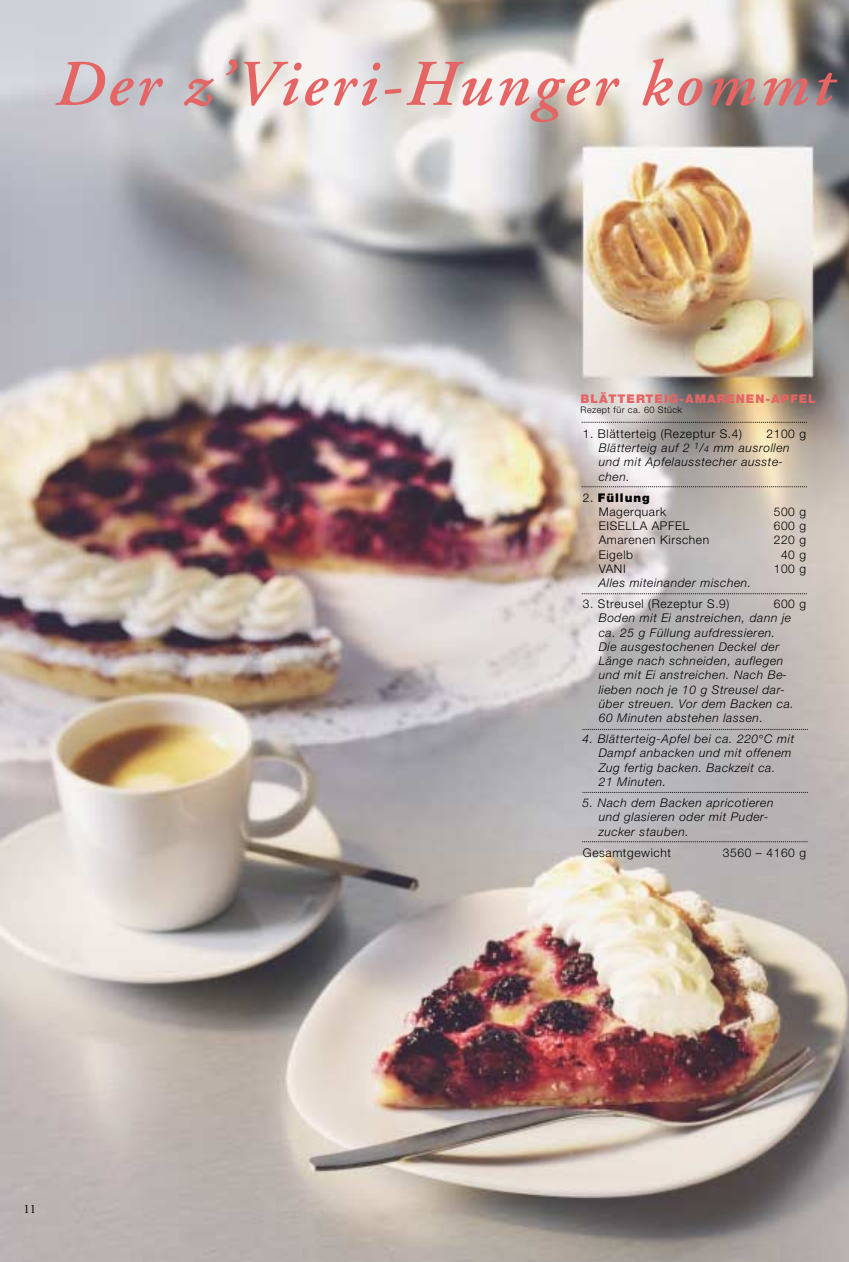
<style>
.page{position:relative;width:849px;height:1262px;background:#fff}
.page>*{position:absolute;margin:0;border:0;box-sizing:border-box;transform-origin:0 0}
.t1{font:italic 600 64.95px "Adobe Garamond";letter-spacing:.06em;color:#e56565}
.t2{font:12.75px "Adobe Garamond";color:#000}
.t3{font:italic 300 12px/14.2px "Helvetica Neue";letter-spacing:.05em;color:#000}
.t4{font:300 12px/14.2px "Helvetica Neue";letter-spacing:.05em;color:#000}
.t5{font:900 12px "Helvetica Neue";letter-spacing:.08em;color:#e56565}
.t6{font:300 9px "Helvetica Neue";letter-spacing:.05em;color:#000}
.s1{font-style:normal}
.s2{font-size:9px}
.s3{font-weight:900}
</style>
<div class="page">
<img style="left:0;top:0;width:849px;height:1261px">
<svg style="left:582px;top:422px;width:225px;height:1px"></svg>
<svg style="left:582px;top:841px;width:225px;height:1px"></svg>
<svg style="left:582px;top:593px;width:225px;height:1px"></svg>
<svg style="left:583px;top:792px;width:225px;height:1px"></svg>
<svg style="left:582px;top:486px;width:225px;height:1px"></svg>
<svg style="left:583px;top:729px;width:225px;height:9px"></svg>
<h1 class="t1" style="left:52px;top:58px;width:779px">Der z’Vieri-Hunger kommt</h1>
<p class="t5" style="left:581px;top:394px;width:237px">BLÄTTERTEIG-AMARENEN-APFEL</p>
<p class="t6" style="left:581px;top:407px;width:103px">Rezept für ca. 60 Stück</p>
<p class="t4" style="left:583px;top:427px;width:161px">1. Blätterteig (Rezeptur S.4)</p>
<p class="t3" style="left:599px;top:427px;width:209px;text-indent:168px"><span class="s1">2100 g<br></span>Blätterteig auf 2 <sup>1</sup>/<span class="s2">4</span> mm ausrollen und mit Apfelausstecher ausste&shy;chen.</p>
<p class="t4" style="left:599px;top:491px;width:69px;text-indent:-16px">2. <span class="s3">Füllung<br></span>Magerquark</p>
<p class="t4" style="left:774px;top:505px;width:34px">500 g</p>
<p class="t4" style="left:599px;top:520px;width:92px">EISELLA APFEL</p>
<p class="t4" style="left:774px;top:520px;width:34px">600 g</p>
<p class="t4" style="left:599px;top:534px;width:112px">Amarenen Kirschen</p>
<p class="t4" style="left:774px;top:534px;width:34px">220 g</p>
<p class="t4" style="left:599px;top:548px;width:36px">Eigelb</p>
<p class="t4" style="left:781px;top:548px;width:27px">40 g</p>
<p class="t4" style="left:599px;top:562px;width:28px">VANI</p>
<p class="t4" style="left:774px;top:562px;width:34px">100 g</p>
<p class="t3" style="left:599px;top:577px;width:154px">Alles miteinander mischen.</p>
<p class="t4" style="left:583px;top:598px;width:148px">3. Streusel (Rezeptur S.9)</p>
<p class="t4" style="left:774px;top:598px;width:34px">600 g</p>
<p class="t3" style="left:599px;top:612px;width:197px">Boden mit Ei anstreichen, dann je ca. 25 g Füllung aufdressieren.<br>Die ausgestochenen Deckel der<br>Länge nach schneiden, auflegen und mit Ei anstreichen. Nach Be&shy;lieben noch je 10 g Streusel dar&shy;über streuen. Vor dem Backen ca.<br>60 Minuten abstehen lassen.</p>
<p class="t3" style="left:599px;top:733px;width:197px;text-indent:-16px">4. Blätterteig-Apfel bei ca. 220 C mit<br>Dampf anbacken und mit offenem<br>Zug fertig backen. Backzeit ca.<br>21 Minuten.</p>
<p class="t3" style="left:599px;top:796px;width:176px;text-indent:-16px">5. Nach dem Backen apricotieren und glasieren oder mit Puder&shy;zucker stauben.</p>
<p class="t4" style="left:583px;top:846px;width:90px">Gesamtgewicht</p>
<p class="t4" style="left:723px;top:846px;width:85px">3560 – 4160 g</p>
<p class="t2" style="left:23px;top:1203px;width:14px">11</p>
</div>
